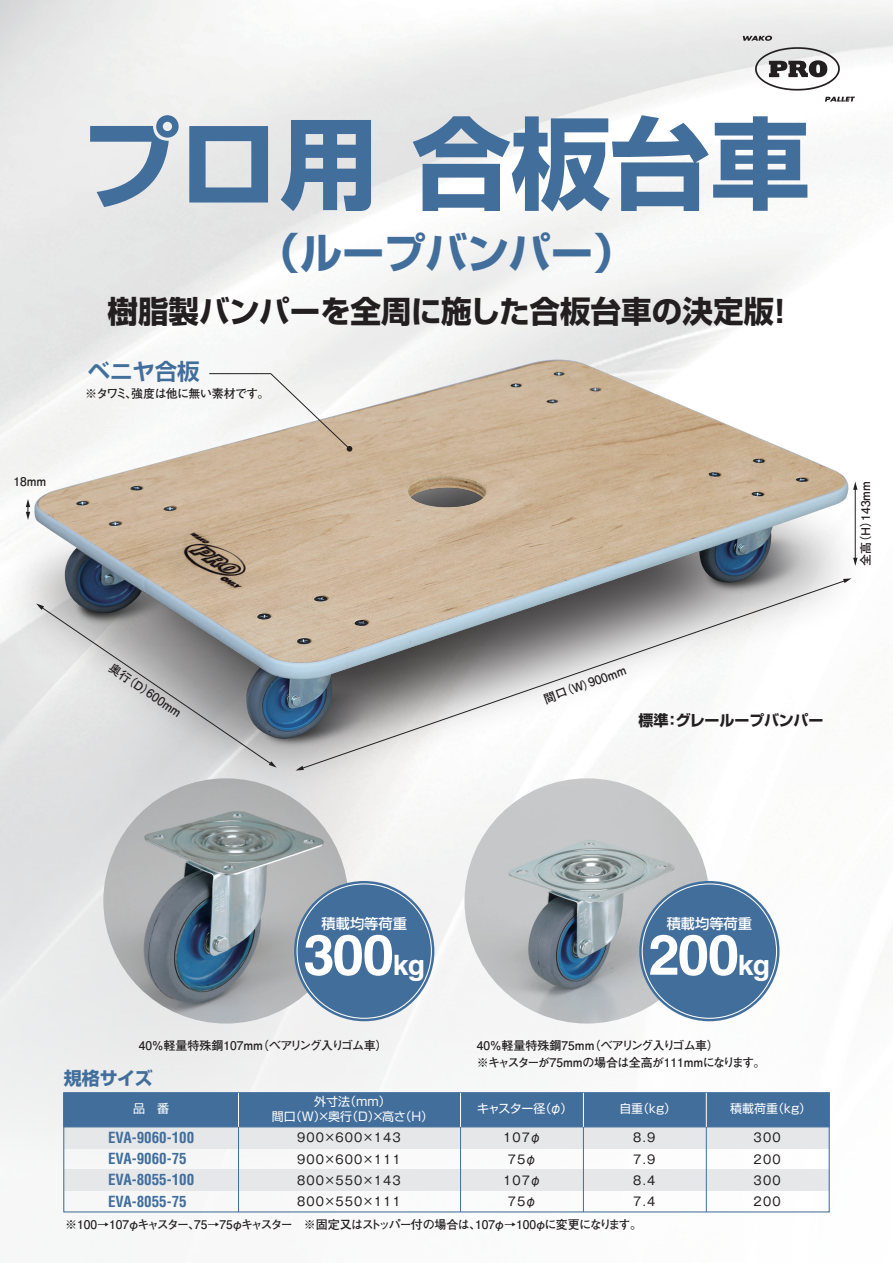
<style>
.page{position:relative;width:893px;height:1263px;background:#fff}
.page>*{position:absolute;margin:0;border:0;box-sizing:border-box;transform-origin:0 0}
.t1{font:700 99.6px "Shin Go Pro";color:#426e9c}
.t2{font:700 56.25px "Helvetica LT Std";letter-spacing:-.03em;color:#fff}
.t3{font:700 42.45px "Shin Go Pro";letter-spacing:-.02em;color:#426e9c}
.t4{font:700 30.6px "Shin Go Pro";color:#231f20}
.t5{font:700 22.5px "Shin Go Pro De";color:#426e9c}
.t6{font:700 18px "Shin Go Pro";letter-spacing:-.015em;color:#426e9c}
.t7{font:700 condensed 15px/21.3px "Helvetica LT Std";color:#426e9c}
.t8{font:700 15px "Shin Go Pro";letter-spacing:-.015em;color:#231f20}
.t9{font:500 14.25px "Shin Go Pro";color:#fff}
.t10{font:700 12px/17.2px "Futo Go B101 Pro";letter-spacing:-.04em;color:#231f20}
.t11{font:12px/21.3px "Gothic MB101 Pro";letter-spacing:.1em;color:#231f20;text-align:justify}
.t12{font:700 12px "Futo Go B101 Pro";letter-spacing:-.12em;color:#231f20}
.t13{font:12px/15px "Shin Go Pro";color:#fff;text-align:center}
.t14{font:700 12px "Futo Go B101 Pro";color:#231f20}
.s1{font-size:28.05px}
</style>
<div class="page">
<img style="left:0;top:0;width:893px;height:1213px">
<img style="left:0;top:379px;width:883px;height:422px">
<img style="left:214px;top:744px;width:215px;height:49px">
<img style="left:849px;top:487px;width:11px;height:153px">
<img style="left:27px;top:519px;width:7px;height:153px">
<img style="left:103px;top:778px;width:246px;height:245px;border-radius:123px">
<img style="left:464px;top:778px;width:246px;height:245px;border-radius:123px">
<img style="left:34px;top:360px;width:815px;height:384px">
<div style="left:64px;top:1127px;width:765px;height:21px;background:#e6e7e9"></div>
<div style="left:64px;top:1169px;width:765px;height:22px;background:#e6e7e9"></div>
<div style="left:63px;top:1092px;width:767px;height:35px;background:#426e9c;border:1px solid #426e9c"></div>
<hr style="left:238px;top:1127px;width:1px;height:85px;background:#426e9c">
<hr style="left:238px;top:1093px;width:1px;height:34px;background:#fff">
<hr style="left:460px;top:1127px;width:1px;height:85px;background:#426e9c">
<hr style="left:460px;top:1093px;width:1px;height:34px;background:#fff">
<hr style="left:583px;top:1127px;width:1px;height:85px;background:#426e9c">
<hr style="left:583px;top:1093px;width:1px;height:34px;background:#fff">
<hr style="left:706px;top:1127px;width:1px;height:85px;background:#426e9c">
<hr style="left:706px;top:1093px;width:1px;height:34px;background:#fff">
<div style="left:294px;top:881px;width:140px;height:140px;background:#426e9c;border-radius:50%"></div>
<div style="left:639px;top:881px;width:140px;height:140px;background:#426e9c;border-radius:50%"></div>
<svg style="left:208px;top:373px;width:145px;height:79px"></svg>
<svg style="left:26px;top:499px;width:4px;height:21px"></svg>
<svg style="left:36px;top:603px;width:241px;height:165px;background:#b8b8b9"></svg>
<svg style="left:301px;top:580px;width:545px;height:189px"></svg>
<svg style="left:295px;top:766px;width:9px;height:4px"></svg>
<svg style="left:843px;top:578px;width:8px;height:5px"></svg>
<hr style="left:855px;top:488px;width:1px;height:71px;background:#231f20">
<svg style="left:853px;top:482px;width:4px;height:8px"></svg>
<svg style="left:853px;top:558px;width:4px;height:8px"></svg>
<svg style="left:755px;top:47px;width:85px;height:44px"></svg>
<svg style="left:825px;top:97px;width:30px;height:5px"></svg>
<svg style="left:743px;top:36px;width:29px;height:5px"></svg>
<p class="t10" style="left:13px;top:471px;width:34px">18mm</p>
<h1 class="t1" style="left:81px;top:85px;width:731px">プロ用 合板台車</h1>
<h3 class="t3" style="left:257px;top:219px;width:380px">（ループバンパー）</h3>
<h3 class="t4" style="left:107px;top:287px;width:689px">樹脂製バンパーを全周に施した合板台車の決定版！</h3>
<h3 class="t5" style="left:88px;top:353px;width:114px">ベニヤ合板</h3>
<p class="t10" style="left:85px;top:384px;width:186px">※タワミ、強度は他に無い素材です。</p>
<p class="t10" style="left:855px;top:566px;width:86px;rotate:-90deg">全高（H）143mm</p>
<p class="t10" style="left:117px;top:657px;width:86px;rotate:35deg">奥行（D）600mm</p>
<p class="t10" style="left:541px;top:690px;width:88px;rotate:-20deg">間口（W）900mm</p>
<p class="t8" style="left:638px;top:708px;width:186px">標準：グレーループバンパー</p>
<p class="t9" style="left:322px;top:912px;width:87px">積載均等荷重</p>
<p class="t9" style="left:667px;top:912px;width:87px">積載均等荷重</p>
<h2 class="t2" style="left:303px;top:920px;width:123px">300<span class="s1">kg</span></h2>
<h2 class="t2" style="left:649px;top:920px;width:123px">200<span class="s1">kg</span></h2>
<p class="t14" style="left:139px;top:1036px;width:251px">40％軽量特殊鋼107mm（ベアリング入りゴム車）</p>
<h3 class="t6" style="left:64px;top:1064px;width:90px">規格サイズ</h3>
<p class="t10" style="left:477px;top:1035px;width:290px">40％軽量特殊鋼75mm（ベアリング入りゴム車）<br>※キャスターが75mmの場合は全高が111mmになります。</p>
<p class="t13" style="left:272px;top:1093px;width:163px">外寸法（mm）<br>間口（W）×奥行（D）×高さ（H）</p>
<p class="t13" style="left:133px;top:1100px;width:37px">品　番</p>
<p class="t13" style="left:477px;top:1100px;width:97px">キャスター径（φ）</p>
<p class="t13" style="left:619px;top:1100px;width:58px">自重（kg）</p>
<p class="t13" style="left:730px;top:1100px;width:82px">積載荷重（kg）</p>
<p class="t7" style="left:108px;top:1126px;width:88px">EVA-9060-100<br>EVA-9060-75<br>EVA-8055-100<br>EVA-8055-75</p>
<p class="t11" style="left:297px;top:1125px;width:105px">900×600×143<br>900×600×111<br>800×550×143<br>800×550×111</p>
<p class="t11" style="left:503px;top:1125px;width:40px;text-align:center">107φ<br>75φ<br>107φ<br>75φ</p>
<p class="t11" style="left:633px;top:1125px;width:23px">8.9<br>7.9<br>8.4<br>7.4</p>
<p class="t11" style="left:754px;top:1125px;width:29px">300<br>200<br>300<br>200</p>
<p class="t12" style="left:65px;top:1215px;width:578px">※100→107φキャスター、75→75φキャスター　※固定又はストッパー付の場合は、107φ→100φに変更になります。</p>
</div>
